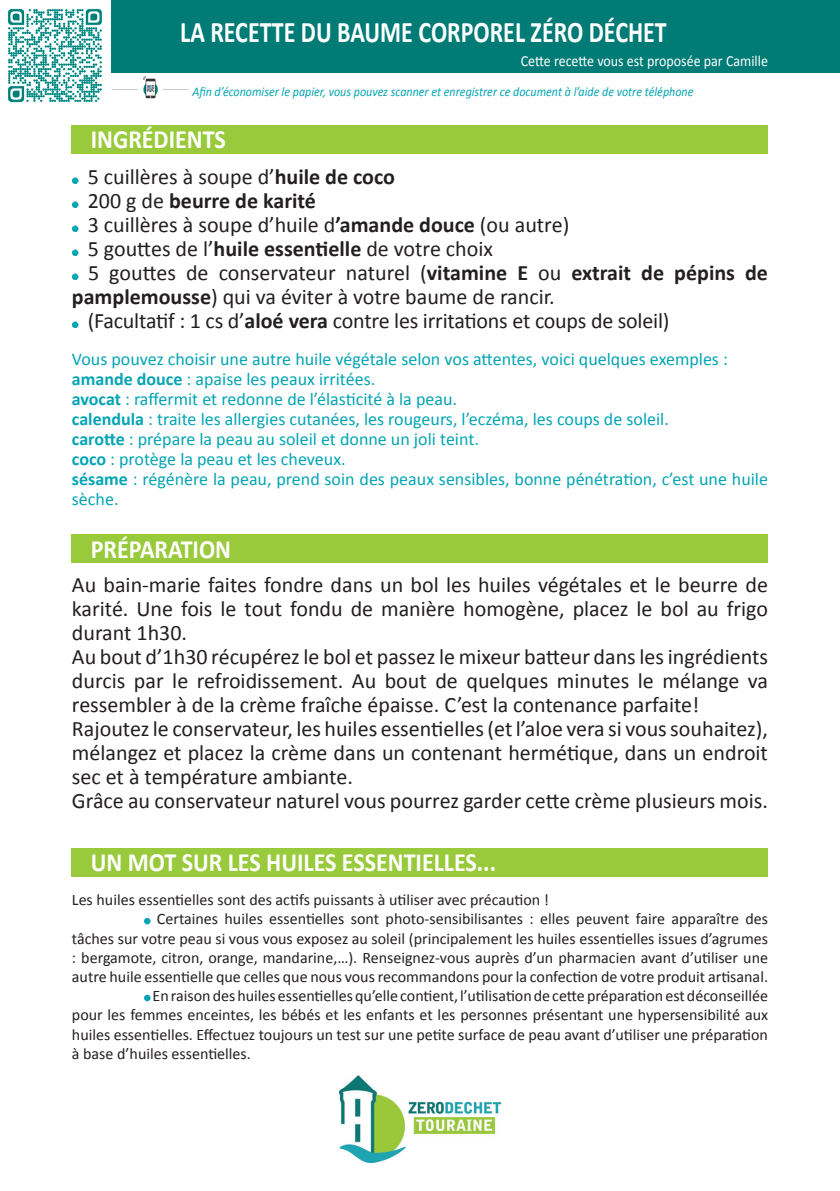
<style>
.page{position:relative;width:840px;height:1191px;background:#fff}
.page>*{position:absolute;margin:0;border:0;box-sizing:border-box;transform-origin:0 0}
.t1{font:700 30px "Calibri";color:#fff;scale:.8 1}
.t2{font:700 26.4px "Calibri";color:#fff;scale:.91 1}
.t3{font:22px/24px "Calibri";color:#231f20}
.t4{font:700 22px "Calibri";color:#231f20}
.t5{font:18px/20px "Calibri";color:#03a5b4}
.t6{font:16px "Calibri";color:#231f20}
.t7{font:15.4px "Calibri";color:#fff;scale:.91 1}
.t8{font:italic 13.2px "Calibri";color:#03a5b4;scale:.91 1}
.s1{font-weight:700}
.s2{font-weight:400}
</style>
<div class="page">
<div style="left:72px;top:125px;width:695px;height:28px;background:#99ca3b"></div>
<div style="left:0;top:0;width:839px;height:73px;background:#007b75"></div>
<div style="left:72px;top:534px;width:695px;height:29px;background:#99ca3b"></div>
<img style="left:339px;top:1075px;width:161px;height:87px">
<img style="left:112px;top:76px;width:77px;height:23px">
<img style="left:0;top:0;width:110px;height:103px">
<div style="left:72px;top:177px;width:6px;height:7px;border:2px solid #03a5b4;border-radius:50%"></div>
<div style="left:72px;top:201px;width:6px;height:7px;border:2px solid #03a5b4;border-radius:50%"></div>
<div style="left:72px;top:225px;width:6px;height:7px;border:2px solid #03a5b4;border-radius:50%"></div>
<div style="left:72px;top:249px;width:6px;height:7px;border:2px solid #03a5b4;border-radius:50%"></div>
<div style="left:72px;top:273px;width:6px;height:7px;border:2px solid #03a5b4;border-radius:50%"></div>
<div style="left:72px;top:321px;width:6px;height:7px;border:2px solid #03a5b4;border-radius:50%"></div>
<svg style="left:144px;top:918px;width:6px;height:6px"></svg>
<div style="left:144px;top:994px;width:6px;height:7px;border:2px solid #03a5b4;border-radius:50%"></div>
<div style="left:72px;top:848px;width:695px;height:28px;background:#99ca3b"></div>
<h1 class="t1" style="left:180px;top:13px;width:609px">LA RECETTE DU BAUME CORPOREL ZÉRO DÉCHET</h1>
<p class="t7" style="left:520px;top:51px;width:273px">Cette recette vous est proposée par Camille</p>
<p class="t8" style="left:192px;top:82px;width:551px">Afin d’économiser le papier, vous pouvez scanner et enregistrer ce document à l’aide de votre téléphone</p>
<p class="t2" style="left:91px;top:122px;width:150px">INGRÉDIENTS</p>
<p class="t3" style="left:88px;top:165px;width:308px">5 cuillères à soupe d’<span class="s1">huile de coco</span></p>
<p class="t4" style="left:88px;top:187px;width:230px"><span class="s2">200 g de</span> beurre de karité</p>
<p class="t3" style="left:88px;top:213px;width:483px">3 cuillères à soupe d’huile d<span class="s1">’amande douce</span> (ou autre)</p>
<p class="t3" style="left:88px;top:237px;width:406px">5 gouttes de l’<span class="s1">huile essentielle</span> de votre choix</p>
<p class="t3" style="left:88px;top:261px;width:681px">5 gouttes de conservateur naturel (<span class="s1">vitamine E</span> ou <span class="s1">extrait de pépins de</span></p>
<p class="t3" style="left:72px;top:285px;width:484px"><span class="s1">pamplemousse</span>) qui va éviter à votre baume de rancir.</p>
<p class="t3" style="left:88px;top:309px;width:583px">(Facultatif : 1 cs d’<span class="s1">aloé vera</span> contre les irritations et coups de soleil)</p>
<p class="t5" style="left:72px;top:349px;width:697px">Vous pouvez choisir une autre huile végétale selon vos attentes, voici quelques exemples : <span class="s1">amande douce</span> : apaise les peaux irritées.<br><span class="s1">avocat</span> : raffermit et redonne de l’élasticité à la peau.<br><span class="s1">calendula</span> : traite les allergies cutanées, les rougeurs, l’eczéma, les coups de soleil.<br><span class="s1">carotte</span> : prépare la peau au soleil et donne un joli teint.<br><span class="s1">coco</span> : protège la peau et les cheveux.<br><span class="s1">sésame</span> : régénère la peau, prend soin des peaux sensibles, bonne pénétration, c’est une huile sèche.</p>
<p class="t2" style="left:91px;top:532px;width:156px">PRÉPARATION</p>
<p class="t3" style="left:72px;top:573px;width:697px">Au bain-marie faites fondre dans un bol les huiles végétales et le beurre de karité. Une fois le tout fondu de manière homogène, placez le bol au frigo durant 1h30.<br>Au bout d’1h30 récupérez le bol et passez le mixeur batteur dans les ingrédients durcis par le refroidissement. Au bout de quelques minutes le mélange va ressembler à de la crème fraîche épaisse. C’est la contenance parfaite!<br>Rajoutez le conservateur, les huiles essentielles (et l’aloe vera si vous souhaitez), mélangez et placez la crème dans un contenant hermétique, dans un endroit sec et à température ambiante.<br>Grâce au conservateur naturel vous pourrez garder cette crème plusieurs mois.</p>
<p class="t2" style="left:91px;top:845px;width:446px">UN MOT SUR LES HUILES ESSENTIELLES...</p>
<p class="t6" style="left:72px;top:889px;width:478px">Les huiles essentielles sont des actifs puissants à utiliser avec précaution !</p>
<p class="t6" style="left:157px;top:909px;width:612px">Certaines huiles essentielles sont photo-sensibilisantes : elles peuvent faire apparaître des</p>
<p class="t6" style="left:72px;top:928px;width:697px">tâches sur votre peau si vous vous exposez au soleil (principalement les huiles essentielles issues d’agrumes</p>
<p class="t6" style="left:72px;top:947px;width:697px">: bergamote, citron, orange, mandarine,…). Renseignez-vous auprès d’un pharmacien avant d’utiliser une</p>
<p class="t6" style="left:72px;top:966px;width:697px">autre huile essentielle que celles que nous vous recommandons pour la confection de votre produit artisanal.</p>
<p class="t6" style="left:152px;top:985px;width:616px">En raison des huiles essentielles qu’elle contient, l’utilisation de cette préparation est déconseillée</p>
<p class="t6" style="left:72px;top:1005px;width:697px">pour les femmes enceintes, les bébés et les enfants et les personnes présentant une hypersensibilité aux</p>
<p class="t6" style="left:72px;top:1024px;width:697px">huiles essentielles. Effectuez toujours un test sur une petite surface de peau avant d’utiliser une préparation</p>
<p class="t6" style="left:72px;top:1043px;width:180px">à base d’huiles essentielles.</p>
</div>
